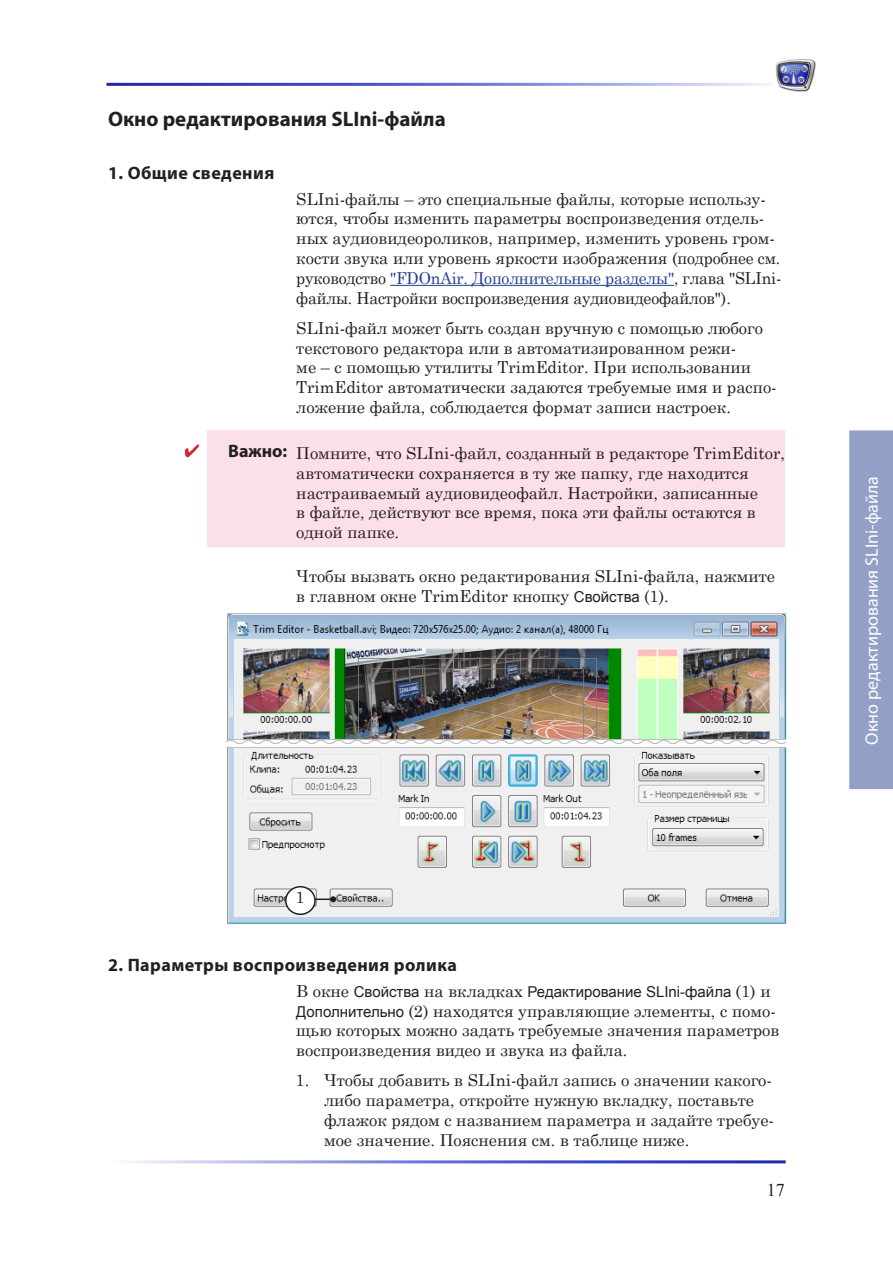
<style>
.page{position:relative;width:893px;height:1263px;background:#fff}
.page>*{position:absolute;margin:0;border:0;box-sizing:border-box;transform-origin:0 0}
.FD_Head_1{font:700 21px "Myriad Pro";color:#231f20}
.FD_Head_2{font:700 18px "Myriad Pro";letter-spacing:.025em;color:#231f20}
.t1{font:18px "Myriad Pro";color:#fff}
.t2{font:18px "Times New Roman";color:#231f20}
.FD_Body{font:16.5px/19.8px "Century Schoolbook";color:#231f20}
.Tip_BodyEnd{font:16.5px/19.8px "Century Schoolbook";color:#231f20}
.FD_List{font:16.5px/19.8px "Century Schoolbook";color:#231f20}
.FD_Body-2{font:15px "Arial";color:#231f20}
.s1{color:#253f8e}
.s2{font-family:"Arial";font-size:15px}
.s3{font-family:"Century Schoolbook";font-size:16.5px}
</style>
<div class="page">
<hr style="left:390px;top:285px;width:284px;height:1px;background:#253f8e">
<div style="left:207px;top:430px;width:578px;height:117px;background:#fbdfeb"></div>
<img style="left:230px;top:615px;width:554px;height:123px">
<div style="left:228px;top:613px;width:558px;height:127px;border:1px solid #c0c0c0"></div>
<img style="left:230px;top:749px;width:554px;height:173px">
<div style="left:228px;top:747px;width:558px;height:177px;border:1px solid #c0c0c0"></div>
<svg style="left:225px;top:738px;width:562px;height:6px"></svg>
<svg style="left:315px;top:896px;width:21px;height:6px"></svg>
<div style="left:286px;top:887px;width:29px;height:27px;background:#fff;border-radius:50%"></div>
<div style="left:285px;top:886px;width:31px;height:29px;border:2px solid #231f20;border-radius:50%"></div>
<img style="left:776px;top:59px;width:40px;height:32px">
<div style="left:849px;top:430px;width:44px;height:359px;background:#929fc6"></div>
<p class="FD_Head_1" style="left:108px;top:105px;width:339px">Окно редактирования SLIni-файла</p>
<p class="FD_Head_2" style="left:108px;top:161px;width:168px">1. Общие сведения</p>
<p class="FD_Body" style="left:296px;top:187px;width:486px">SLIni-файлы – это специальные файлы, которые использу&shy;ются, чтобы изменить параметры воспроизведения отдель&shy;ных аудиовидеороликов, например, изменить уровень гром&shy;кости звука или уровень яркости изображения (подробнее см. руководство <span class="s1">"FDOnAir. Дополнительные разделы"</span>, глава "SLIni&shy;файлы. Настройки воспроизведения аудиовидеофайлов").</p>
<p class="FD_Body" style="left:296px;top:316px;width:482px">SLIni-файл может быть создан вручную с помощью любого текстового редактора или в автоматизированном режи-<br>ме – с помощью утилиты TrimEditor. При использовании TrimEditor автоматически задаются требуемые имя и распо&shy;ложение файла, соблюдается формат записи настроек.</p>
<p class="FD_Head_2" style="left:228px;top:439px;width:61px">Важно:</p>
<p class="Tip_BodyEnd" style="left:296px;top:442px;width:490px">Помните, что SLIni-файл, созданный в редакторе TrimEditor, автоматически сохраняется в ту же папку, где находится настраиваемый аудиовидеофайл. Настройки, записанные<br>в файле, действуют все время, пока эти файлы остаются в одной папке.</p>
<p class="FD_Body" style="left:296px;top:565px;width:480px">Чтобы вызвать окно редактирования SLIni-файла, нажмите в главном окне TrimEditor кнопку <span class="s2">Свойства</span> (1).</p>
<p class="FD_Body" style="left:295px;top:885px;width:11px">1</p>
<p class="FD_Head_2" style="left:108px;top:953px;width:351px">2. Параметры воспроизведения ролика</p>
<p class="FD_Body-2" style="left:296px;top:982px;width:476px"><span class="s3">В окне</span> Свойства <span class="s3">на вкладках</span> Редактирование SLIni-файла <span class="s3">(1) и</span></p>
<p class="FD_Body" style="left:296px;top:999px;width:485px"><span class="s2">Дополнительно</span> (2) находятся управляющие элементы, с помо&shy;щью которых можно задать требуемые значения параметров воспроизведения видео и звука из файла.</p>
<p class="FD_List" style="left:324px;top:1069px;width:452px;text-indent:-28px">1. Чтобы добавить в SLIni-файл запись о значении какого&shy;либо параметра, откройте нужную вкладку, поставьте флажок рядом с названием параметра и задайте требуе&shy;мое значение. Пояснения см. в таблице ниже.</p>
<p class="t2" style="left:767px;top:1177px;width:20px">17</p>
<p class="t1" style="left:861px;top:744px;width:270px;rotate:-90deg">Окно редактирования SLIni-файла</p>
</div>
